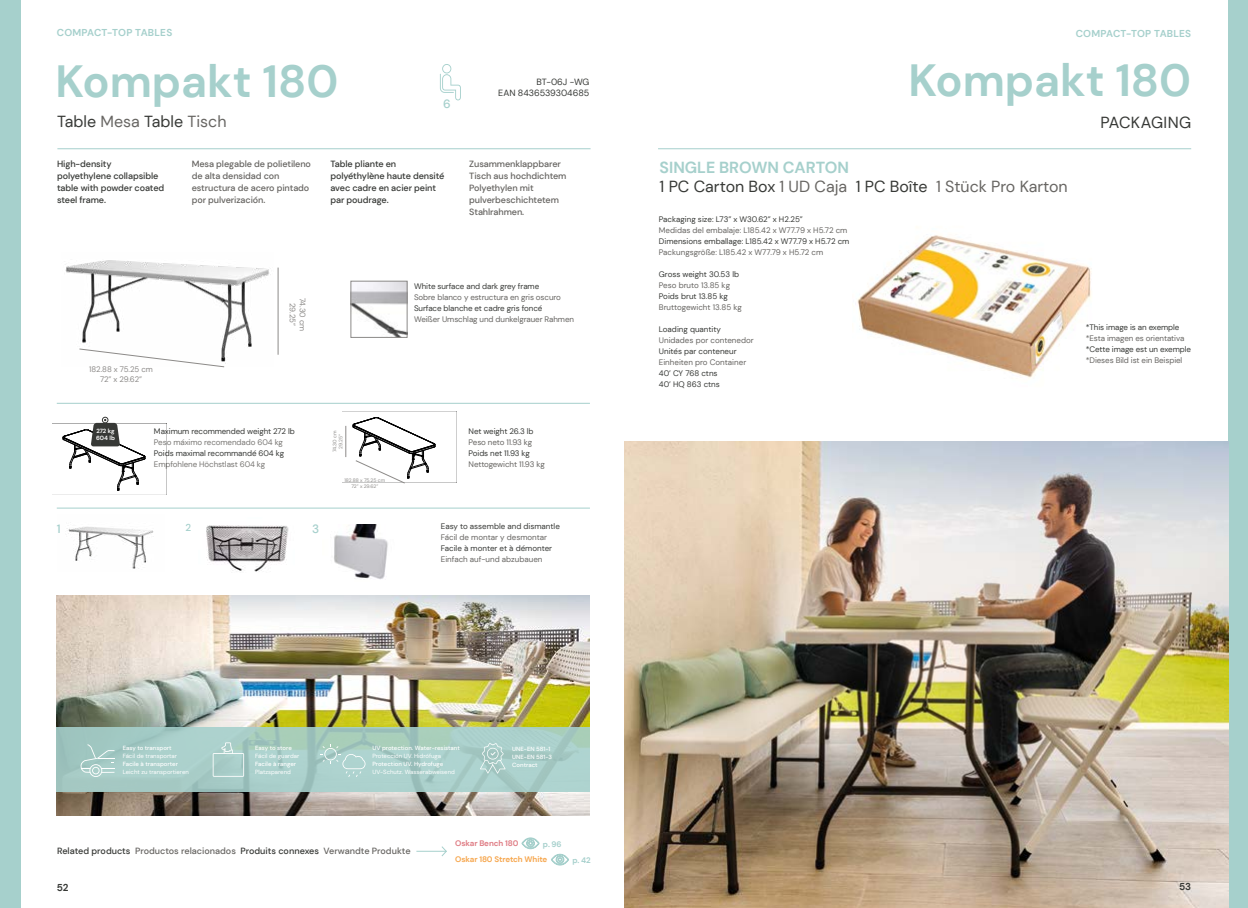
<style>
.page{position:relative;width:1248px;height:908px;background:#fff}
.page>*{position:absolute;margin:0;border:0;box-sizing:border-box;transform-origin:0 0}
.t1{font:700 45px "DM Sans";color:#a6d0cc}
.t2{font:16px/19.2px "DM Sans";color:#676562}
.t3{font:16px "DM Sans";color:#373936}
.t4{font:16px "DM Sans";letter-spacing:.025em;color:#373936}
.t5{font:500 12px "DM Sans";color:#a6d0cc}
.t6{font:700 10px "DM Sans";letter-spacing:.025em;color:#a6d0cc}
.t7{font:700 10px "DM Sans";color:#373936}
.t8{font:500 10px "DM Sans";color:#a6d0cc}
.t9{font:500 9px/12px "DM Sans";letter-spacing:-.01em;color:#676562}
.t10{font:500 9px/12px "DM Sans";letter-spacing:-.01em;color:#373936}
.t11{font:9px/10.8px "DM Sans";color:#373936;text-align:right}
.t12{font:8px/11px "DM Sans";letter-spacing:-.01em;color:#373936}
.t13{font:8px "DM Sans";letter-spacing:-.01em;color:#676562}
.t14{font:8px "DM Sans";letter-spacing:-.01em;color:#797774}
.t15{font:8px/10px "DM Sans";letter-spacing:-.005em;color:#8c8a88;text-align:center}
.t16{font:700 8px "DM Sans";letter-spacing:-.01em;color:#f6a64d}
.t17{font:700 8px "DM Sans";letter-spacing:-.01em;color:#df7c84}
.t18{font:700 8px "DM Sans";color:#a6d0cc}
.t19{font:500 6px/8px "DM Sans";color:#fff}
.t20{font:6px "DM Sans";color:#fff}
.t21{font:700 6px/7px "DM Sans";color:#fff}
.t22{font:5px/6px "DM Sans";letter-spacing:-.005em;color:#8c8a88;text-align:center}
.s1{color:#676562}
.s2{font-weight:700;color:#a6d0cc}
.s3{color:#373936}
</style>
<div class="page">
<div style="left:0;top:0;width:21px;height:907px;background:#a6d0cc"></div>
<div style="left:1227px;top:0;width:20px;height:907px;background:#a6d0cc"></div>
<img style="left:67px;top:526px;width:87px;height:43px">
<img style="left:206px;top:525px;width:83px;height:47px">
<svg style="left:440px;top:64px;width:21px;height:36px"></svg>
<img style="left:353px;top:283px;width:52px;height:52px">
<div style="left:351px;top:281px;width:56px;height:56px;border:1px solid #8c8a88"></div>
<hr style="left:57px;top:148px;width:533px;height:1px;background:#a6d0cc">
<div style="left:102px;top:416px;width:6px;height:7px;border:1px solid #373936;border-radius:50%"></div>
<svg style="left:52px;top:418px;width:114px;height:73px"></svg>
<hr style="left:57px;top:507px;width:533px;height:1px;background:#a6d0cc">
<hr style="left:57px;top:403px;width:533px;height:1px;background:#a6d0cc">
<img style="left:57px;top:595px;width:532px;height:220px">
<img style="left:334px;top:524px;width:54px;height:56px">
<img style="left:65px;top:260px;width:206px;height:104px">
<svg style="left:79px;top:348px;width:145px;height:19px"></svg>
<hr style="left:278px;top:267px;width:1px;height:87px;background:#8c8a88">
<svg style="left:342px;top:411px;width:114px;height:72px"></svg>
<hr style="left:345px;top:425px;width:1px;height:32px;background:#8c8a88">
<svg style="left:57px;top:727px;width:533px;height:64px;background:#a7ccc6"></svg>
<svg style="left:80px;top:743px;width:35px;height:33px"></svg>
<svg style="left:213px;top:742px;width:31px;height:34px"></svg>
<svg style="left:320px;top:743px;width:45px;height:33px"></svg>
<svg style="left:480px;top:742px;width:25px;height:31px"></svg>
<svg style="left:551px;top:853px;width:18px;height:11px"></svg>
<svg style="left:521px;top:837px;width:18px;height:11px"></svg>
<hr style="left:416px;top:850px;width:30px;height:1px;background:#a6d0cc">
<svg style="left:441px;top:846px;width:6px;height:10px"></svg>
<img style="left:624px;top:441px;width:603px;height:466px">
<img style="left:857px;top:235px;width:235px;height:143px">
<hr style="left:658px;top:148px;width:532px;height:1px;background:#a6d0cc">
<p class="t6" style="left:57px;top:27px;width:117px">COMPACT-TOP TABLES</p>
<p class="t6" style="left:1075px;top:28px;width:117px">COMPACT-TOP TABLES</p>
<h1 class="t1" style="left:55px;top:53px;width:284px">Kompakt 180</h1>
<h2 class="t3" style="left:57px;top:111px;width:171px">Table <span class="s1">Mesa</span> Table <span class="s1">Tisch</span></h2>
<h3 class="t5" style="left:443px;top:96px;width:9px">6</h3>
<p class="t11" style="left:498px;top:77px;width:93px">BT-06J -WG<br>EAN 8436539304685</p>
<p class="t10" style="left:57px;top:158px;width:109px">High-density polyethylene collapsible table with powder coated steel frame.</p>
<p class="t9" style="left:192px;top:158px;width:121px">Mesa plegable de polietileno de alta densidad con estructura de acero pintado por pulverización.</p>
<p class="t10" style="left:330px;top:157px;width:115px">Table pliante en polyéthylène haute densité avec cadre en acier peint par poudrage.</p>
<p class="t9" style="left:469px;top:158px;width:99px">Zusammenklappbarer<br>Tisch aus hochdichtem<br>Polyethylen mit pulverbeschichtetem<br>Stahlrahmen.</p>
<p class="t15" style="left:89px;top:363px;width:65px">182.88 x 75.25 cm<br>72” x 29.62”</p>
<p class="t15" style="left:307px;top:297px;width:35px;rotate:90deg">74.30 cm<br>29.25”</p>
<p class="t21" style="left:96px;top:427px;width:20px">272 kg<br>604 lb</p>
<p class="t12" style="left:154px;top:425px;width:142px">Maximum recommended weight 272 lb</p>
<p class="t14" style="left:154px;top:436px;width:130px">Peso máximo recomendado 604 kg</p>
<p class="t12" style="left:154px;top:447px;width:132px">Poids maximal recommandé 604 kg</p>
<p class="t14" style="left:154px;top:458px;width:113px">Empfohlene Höchstlast 604 kg</p>
<h3 class="t5" style="left:57px;top:521px;width:5px">1</h3>
<p class="t8" style="left:185px;top:521px;width:7px">2</p>
<h3 class="t5" style="left:312px;top:521px;width:9px">3</h3>
<p class="t22" style="left:332px;top:452px;width:23px;rotate:-90deg">74.30 cm<br>29.25”</p>
<p class="t22" style="left:344px;top:477px;width:42px">182.88 x 75.25 cm<br>72” x 29.62”</p>
<p class="t12" style="left:414px;top:280px;width:127px">White surface and dark grey frame</p>
<p class="t13" style="left:414px;top:292px;width:148px">Sobre blanco y estructura en gris oscuro</p>
<p class="t12" style="left:414px;top:302px;width:130px">Surface blanche et cadre gris foncé</p>
<p class="t13" style="left:414px;top:314px;width:161px">Weißer Umschlag und dunkelgrauer Rahmen</p>
<p class="t12" style="left:468px;top:425px;width:66px">Net weight 26.3 lb</p>
<p class="t13" style="left:468px;top:436px;width:65px">Peso neto 11.93 kg</p>
<p class="t12" style="left:468px;top:447px;width:63px">Poids net 11.93 kg</p>
<p class="t13" style="left:468px;top:458px;width:78px">Nettogewicht 11.93 kg</p>
<p class="t12" style="left:441px;top:520px;width:121px">Easy to assemble and dismantle</p>
<p class="t13" style="left:441px;top:532px;width:108px">Fácil de montar y desmontar</p>
<p class="t12" style="left:441px;top:542px;width:113px">Facile à monter et à démonter</p>
<p class="t13" style="left:441px;top:554px;width:103px">Einfach auf-und abzubauen</p>
<h1 class="t1" style="left:908px;top:52px;width:284px">Kompakt 180</h1>
<h2 class="t4" style="left:1100px;top:112px;width:92px">PACKAGING</h2>
<h2 class="t2" style="left:659px;top:157px;width:409px"><span class="s2">SINGLE BROWN CARTON<br></span><span class="s3">1 PC Carton Box</span> 1 UD Caja <span class="s3">1 PC Boîte</span> 1 Stück Pro Karton</h2>
<p class="t12" style="left:658px;top:213px;width:145px">Packaging size: L73” x W30.62” x H2.25”</p>
<p class="t13" style="left:658px;top:225px;width:190px">Medidas del embalaje: L185.42 x W77.79 x H5.72 cm</p>
<p class="t12" style="left:658px;top:235px;width:192px">Dimensions emballage: L185.42 x W77.79 x H5.72 cm</p>
<p class="t13" style="left:658px;top:247px;width:166px">Packungsgröße: L185.42 x W77.79 x H5.72 cm</p>
<p class="t12" style="left:658px;top:268px;width:82px">Gross weight 30.53 lb</p>
<p class="t13" style="left:658px;top:280px;width:73px">Peso bruto 13.85 kg</p>
<p class="t12" style="left:658px;top:290px;width:70px">Poids brut 13.85 kg</p>
<p class="t13" style="left:658px;top:302px;width:84px">Bruttogewicht 13.85 kg</p>
<p class="t12" style="left:658px;top:323px;width:64px">Loading quantity</p>
<p class="t13" style="left:658px;top:335px;width:96px">Unidades por contenedor</p>
<p class="t12" style="left:658px;top:345px;width:79px">Unités par conteneur</p>
<p class="t13" style="left:658px;top:357px;width:89px">Einheiten pro Container</p>
<p class="t12" style="left:658px;top:367px;width:62px">40’ CY 768 ctns<br>40’ HQ 863 ctns</p>
<p class="t12" style="left:1085px;top:322px;width:95px">*This image is an exemple</p>
<p class="t13" style="left:1085px;top:333px;width:100px">*Esta imagen es orientativa</p>
<p class="t12" style="left:1085px;top:344px;width:107px">*Cette image est un exemple</p>
<p class="t13" style="left:1085px;top:355px;width:98px">*Dieses Bild ist ein Beispiel</p>
<p class="t19" style="left:123px;top:743px;width:50px">Easy to transport</p>
<p class="t20" style="left:123px;top:752px;width:56px">Fácil de transportar</p>
<p class="t19" style="left:123px;top:759px;width:57px">Facile à transporter</p>
<p class="t20" style="left:123px;top:768px;width:68px">Leicht zu transportieren</p>
<p class="t19" style="left:255px;top:743px;width:38px">Easy to store</p>
<p class="t20" style="left:255px;top:752px;width:46px">Fácil de guardar</p>
<p class="t19" style="left:255px;top:759px;width:42px">Facile à ranger</p>
<p class="t20" style="left:255px;top:768px;width:37px">Platzsparend</p>
<p class="t19" style="left:372px;top:743px;width:89px">UV protection. Water-resistant</p>
<p class="t20" style="left:372px;top:752px;width:70px">Protección UV. Hidrófuga</p>
<p class="t19" style="left:372px;top:759px;width:72px">Protection UV. Hydrofuge</p>
<p class="t20" style="left:372px;top:768px;width:84px">UV-Schutz. Wasserabweisend</p>
<p class="t19" style="left:512px;top:744px;width:41px">UNE-EN 581-1<br>UNE-EN 581-3<br>Contract</p>
<p class="t9" style="left:57px;top:844px;width:355px"><span class="s3">Related products</span> Productos relacionados <span class="s3">Produits connexes</span> Verwandte Produkte</p>
<p class="t7" style="left:57px;top:880px;width:13px">52</p>
<p class="t17" style="left:455px;top:837px;width:65px">Oskar Bench 180</p>
<p class="t18" style="left:543px;top:838px;width:20px">p. 96</p>
<p class="t16" style="left:455px;top:854px;width:94px">Oskar 180 Stretch White</p>
<p class="t18" style="left:572px;top:854px;width:20px">p. 42</p>
<p class="t7" style="left:1178px;top:879px;width:14px">53</p>
</div>
